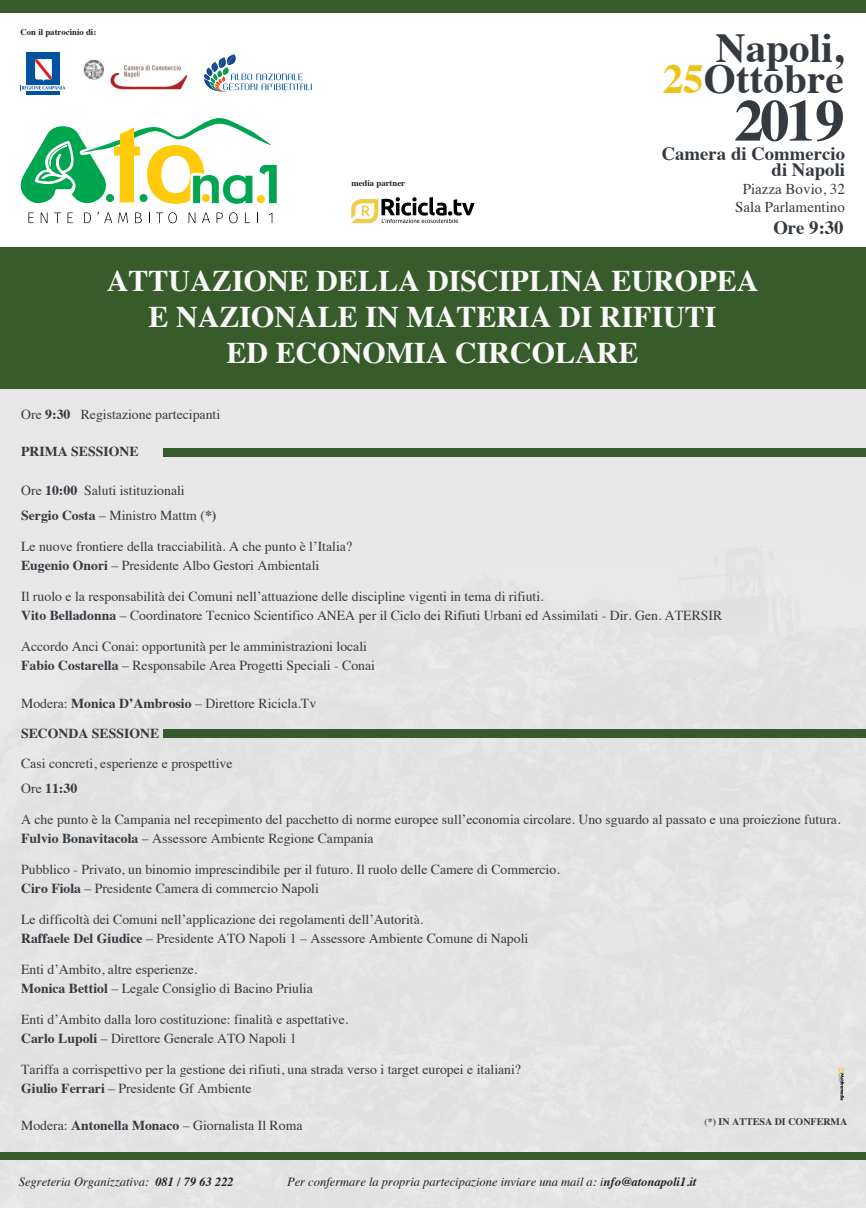
<style>
.page{position:relative;width:866px;height:1208px;background:#fff}
.page>*{position:absolute;margin:0;border:0;box-sizing:border-box;transform-origin:0 0}
.t1{font:700 58.75px "Times";color:#343a3f}
.t2{font:700 41.25px/30.8px "Times";color:#343a3f;text-align:right}
.t3{font:700 30px/36px "Times";color:#f9f9f9;text-align:center}
.t4{font:700 18.75px/16.2px "Times";color:#343a3f;text-align:right}
.t5{font:15px/18px "Times";color:#343a3f;text-align:center}
.t6{font:13.75px/18.8px "Times";color:#343a3f}
.t7{font:700 13.75px/30px "Times";color:#343a3f}
.t8{font:italic 12.5px "Times";color:#231f20}
.t9{font:700 10px "Times";color:#343a3f}
.t10{font:700 8.75px "Times";color:#231f20}
.s1{color:#ebc31b}
.s2{font-weight:700}
.s3{font-weight:400}
</style>
<div class="page">
<div style="left:0;top:389px;width:865px;height:819px;background:#e4e4e5"></div>
<div style="left:0;top:248px;width:865px;height:141px;background:#375b2b"></div>
<div style="left:0;top:0;width:865px;height:13px;background:#375b2b"></div>
<svg style="left:838px;top:1067px;width:5px;height:33px"></svg>
<svg style="left:351px;top:197px;width:123px;height:26px"></svg>
<div style="left:0;top:1152px;width:865px;height:7px;background:#375b2b"></div>
<div style="left:162px;top:448px;width:703px;height:8px;background:#375b2b"></div>
<div style="left:162px;top:729px;width:703px;height:8px;background:#375b2b"></div>
<svg style="left:28px;top:212px;width:6px;height:11px"></svg>
<svg style="left:41px;top:212px;width:6px;height:11px"></svg>
<svg style="left:54px;top:212px;width:7px;height:11px"></svg>
<svg style="left:67px;top:212px;width:6px;height:11px"></svg>
<svg style="left:84px;top:212px;width:7px;height:11px"></svg>
<svg style="left:98px;top:212px;width:14px;height:11px"></svg>
<svg style="left:118px;top:212px;width:10px;height:11px"></svg>
<svg style="left:135px;top:212px;width:7px;height:11px"></svg>
<svg style="left:156px;top:212px;width:21px;height:11px"></svg>
<svg style="left:188px;top:212px;width:7px;height:11px"></svg>
<svg style="left:202px;top:212px;width:8px;height:11px"></svg>
<svg style="left:216px;top:212px;width:7px;height:11px"></svg>
<svg style="left:229px;top:212px;width:8px;height:11px"></svg>
<svg style="left:245px;top:212px;width:5px;height:11px"></svg>
<svg style="left:269px;top:213px;width:3px;height:10px"></svg>
<svg style="left:20px;top:118px;width:257px;height:86px"></svg>
<svg style="left:204px;top:54px;width:107px;height:38px"></svg>
<img style="left:83px;top:59px;width:105px;height:31px">
<div style="left:27px;top:53px;width:33px;height:42px;background:#0153a0"></div>
<div style="left:21px;top:85px;width:45px;height:6px;background:#fff"></div>
<svg style="left:22px;top:59px;width:43px;height:31px"></svg>
<p class="t10" style="left:21px;top:24px;width:77px">Con il patrocinio di:</p>
<p class="t10" style="left:351px;top:175px;width:55px">media partner</p>
<h2 class="t2" style="left:662px;top:28px;width:183px">Napoli,<br><span class="s1">25</span>Ottobre</h2>
<h1 class="t1" style="left:734px;top:64px;width:112px">2019</h1>
<h3 class="t4" style="left:661px;top:143px;width:185px">Camera di Commercio di Napoli</h3>
<p class="t5" style="left:735px;top:179px;width:111px">Piazza Bovio, 32<br>Sala Parlamentino</p>
<h3 class="t4" style="left:773px;top:218px;width:72px">Ore 9:30</h3>
<h3 class="t3" style="left:107px;top:259px;width:652px">ATTUAZIONE DELLA DISCIPLINA EUROPEA<br>E NAZIONALE IN MATERIA DI RIFIUTI<br>ED ECONOMIA CIRCOLARE</h3>
<p class="t6" style="left:21px;top:404px;width:200px">Ore <span class="s2">9:30</span> Registazione partecipanti</p>
<p class="t7" style="left:21px;top:435px;width:119px">PRIMA SESSIONE</p>
<p class="t6" style="left:21px;top:477px;width:197px;line-height:25px">Ore <span class="s2">10:00</span> Saluti istituzionali<br><span class="s2">Sergio Costa</span> – Ministro Mattm (<span class="s2">*)</span></p>
<p class="t6" style="left:21px;top:536px;width:332px">Le nuove frontiere della tracciabilità. A che punto è l’Italia?<br><span class="s2">Eugenio Onori</span> – Presidente Albo Gestori Ambientali</p>
<p class="t6" style="left:21px;top:586px;width:702px">Il ruolo e la responsabilità dei Comuni nell’attuazione delle discipline vigenti in tema di rifiuti.<br><span class="s2">Vito Belladonna</span> – Coordinatore Tecnico Scientifico ANEA per il Ciclo dei Rifiuti Urbani ed Assimilati - Dir. Gen. ATERSIR</p>
<p class="t6" style="left:21px;top:636px;width:355px">Accordo Anci Conai: opportunità per le amministrazioni locali<br><span class="s2">Fabio Costarella</span> – Responsabile Area Progetti Speciali - Conai</p>
<p class="t7" style="left:21px;top:686px;width:296px"><span class="s3">Modera:</span> Monica D’Ambrosio <span class="s3">– Direttore Ricicla.Tv<br></span>SECONDA SESSIONE</p>
<p class="t6" style="left:21px;top:749px;width:213px;line-height:25px">Casi concreti, esperienze e prospettive<br>Ore <span class="s2">11:30</span></p>
<p class="t6" style="left:21px;top:809px;width:820px">A che punto è la Campania nel recepimento del pacchetto di norme europee sull’economia circolare. Uno sguardo al passato e una proiezione futura.<br><span class="s2">Fulvio Bonavitacola</span> – Assessore Ambiente Regione Campania</p>
<p class="t6" style="left:21px;top:859px;width:540px">Pubblico - Privato, un binomio imprescindibile per il futuro. Il ruolo delle Camere di Commercio.<br><span class="s2">Ciro Fiola</span> – Presidente Camera di commercio Napoli</p>
<p class="t6" style="left:21px;top:909px;width:508px">Le difficoltà dei Comuni nell’applicazione dei regolamenti dell’Autorità.<br><span class="s2">Raffaele Del Giudice</span> – Presidente ATO Napoli 1 – Assessore Ambiente Comune di Napoli</p>
<p class="t6" style="left:21px;top:959px;width:293px">Enti d’Ambito, altre esperienze.<br><span class="s2">Monica Bettiol</span> – Legale Consiglio di Bacino Priulia</p>
<p class="t6" style="left:21px;top:1009px;width:328px">Enti d’Ambito dalla loro costituzione: finalità e aspettative.<br><span class="s2">Carlo Lupoli</span> – Direttore Generale ATO Napoli 1</p>
<p class="t6" style="left:21px;top:1059px;width:501px">Tariffa a corrispettivo per la gestione dei rifiuti, una strada verso i target europei e italiani?<br><span class="s2">Giulio Ferrari</span> – Presidente Gf Ambiente</p>
<p class="t6" style="left:21px;top:1115px;width:283px">Modera: <span class="s2">Antonella Monaco</span> – Giornalista Il Roma</p>
<p class="t9" style="left:704px;top:1112px;width:144px"><span class="s3">(</span>*) IN ATTESA DI CONFERMA</p>
<p class="t8" style="left:19px;top:1171px;width:216px">Segreteria Organizzativa: <span class="s2">081 / 79 63 222</span></p>
<p class="t8" style="left:287px;top:1171px;width:410px">Per confermare la propria partecipazione inviare una mail a: i<span class="s2">nfo@atonapoli1.it</span></p>
</div>
